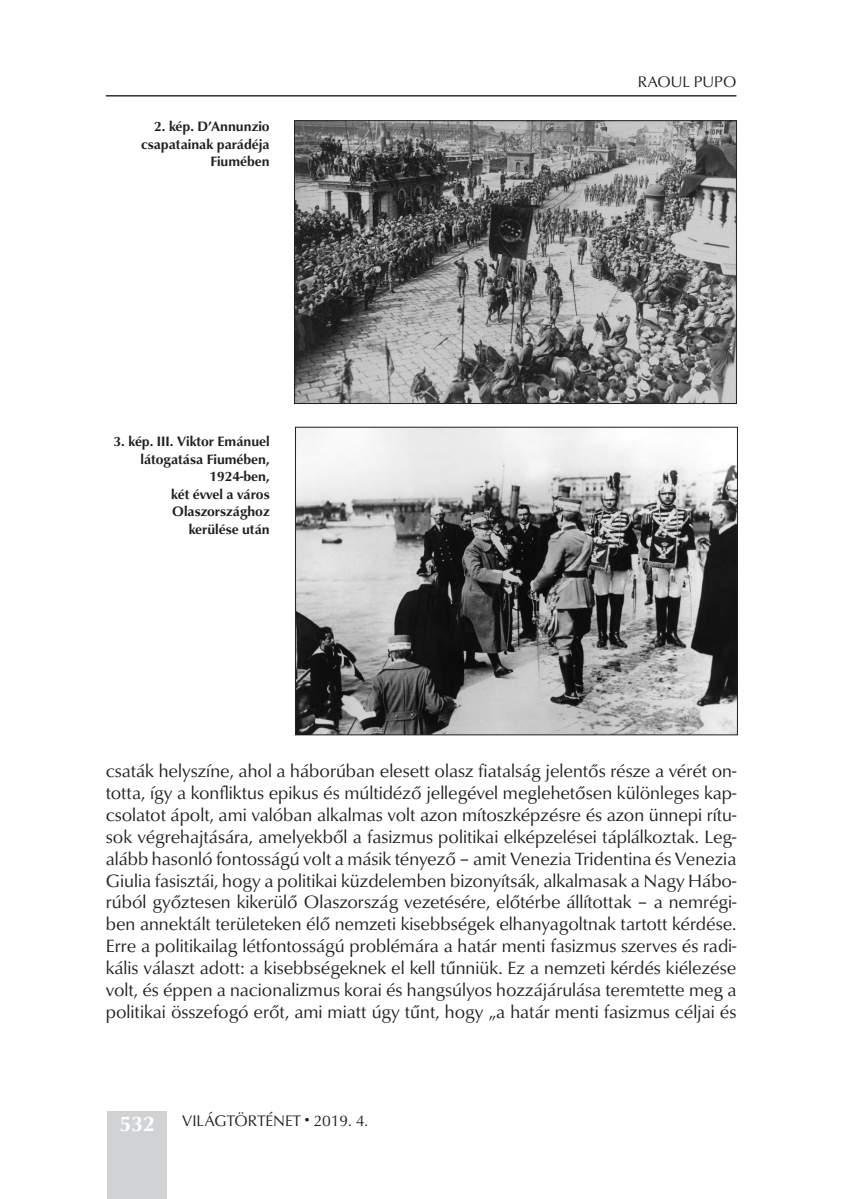
<style>
.page{position:relative;width:841px;height:1199px;background:#fff}
.page>*{position:absolute;margin:0;border:0;box-sizing:border-box;transform-origin:0 0}
.t1{font:700 21.88px "Classico URW";color:#fff}
.t2{font:18.38px/21.9px "Classico URW";color:#231f20;text-align:justify}
.t3{font:15.75px "Classico URW";color:#231f20}
.képala{font:700 14px/17.5px "Classico URW";color:#231f20;text-align:right}
</style>
<div class="page">
<div style="left:107px;top:1111px;width:60px;height:87px;background:#d1d2d4"></div>
<hr style="left:106px;top:95px;width:630px;height:1px;background:#231f20">
<img style="left:296px;top:122px;width:438px;height:280px">
<div style="left:294px;top:120px;width:442px;height:284px;border:1px solid #231f20"></div>
<img style="left:297px;top:429px;width:438px;height:304px">
<div style="left:295px;top:427px;width:442px;height:308px;border:1px solid #231f20"></div>
<p class="képala" style="left:141px;top:118px;width:130px">2. kép. D’Annunzio csapatainak parádéja<br>Fiumében</p>
<p class="képala" style="left:114px;top:433px;width:157px">3. kép. III. Viktor Emánuel látogatása Fiumében,<br>1924-ben,<br>két évvel a város<br>Olaszországhoz<br>kerülése után</p>
<p class="t3" style="left:637px;top:72px;width:21px">Raoul</p>
<p class="t3" style="left:693px;top:72px;width:21px">Pupo</p>
<p class="t2" style="left:106px;top:760px;width:632px">csaták helyszíne, ahol a háborúban elesett olasz fiatalság jelentős része a vérét on&shy;totta, így a konfliktus epikus és múltidéző jellegével meglehetősen különleges kap&shy;csolatot ápolt, ami valóban alkalmas volt azon mítoszképzésre és azon ünnepi rítu&shy;sok végrehajtására, amelyekből a fasizmus politikai elképzelései táplálkoztak. Leg&shy;alább hasonló fontosságú volt a másik tényező – amit Venezia Tridentina és Venezia Giulia fasisztái, hogy a politikai küzdelemben bizonyítsák, alkalmasak a Nagy Hábo&shy;rúból győztesen kikerülő Olaszország vezetésére, előtérbe állítottak – a nemrégi&shy;ben annektált területeken élő nemzeti kisebbségek elhanyagoltnak tartott kérdése.<br>Erre a politikailag létfontosságú problémára a határ menti fasizmus szerves és radi&shy;kális választ adott: a kisebbségeknek el kell tűnniük. Ez a nemzeti kérdés kiélezése volt, és éppen a nacionalizmus korai és hangsúlyos hozzájárulása teremtette meg a politikai összefogó erőt, ami miatt úgy tűnt, hogy „a határ menti fasizmus céljai és</p>
<p class="t1" style="left:119px;top:1110px;width:37px">532</p>
<p class="t3" style="left:182px;top:1110px;width:187px">VILÁGTÖRTÉNET <sup>●</sup> 2019. 4.</p>
</div>
